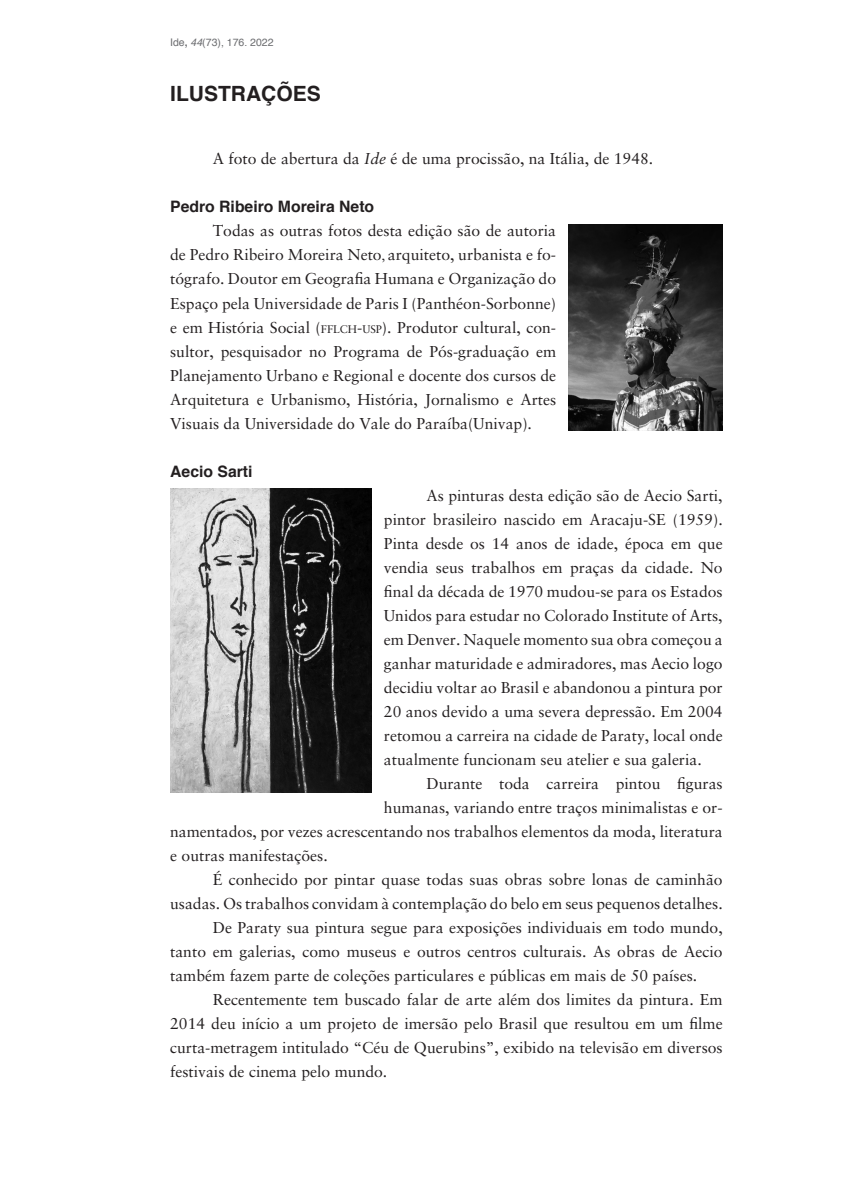
<style>
.page{position:relative;width:851px;height:1191px;background:#fff}
.page>*{position:absolute;margin:0;border:0;box-sizing:border-box;transform-origin:0 0}
.Título{font:700 21px "Helvetica";color:#231f20}
.texto{font:15.75px/24px "Sabon";color:#231f20;text-align:justify}
.subtítulo{font:700 15.75px "Helvetica";color:#231f20}
.art_aut{font:10.5px "Helvetica";color:#6c6d70}
.s1{font-weight:700}
.s2{font-style:italic}
.s3{font-size:12px}
.s4{font-size:10.95px}
.s5{font-style:inherit}
</style>
<div class="page">
<img style="left:569px;top:224px;width:153px;height:206px">
<img style="left:170px;top:488px;width:201px;height:304px">
<p class="art_aut" style="left:170px;top:35px;width:105px">Ide<span class="s1">,</span> <span class="s2">44</span>(73), 176. 2022</p>
<p class="Título" style="left:170px;top:76px;width:152px">ILUSTRAÇÕES</p>
<p class="texto" style="left:213px;top:147px;width:442px">A foto de abertura da <span class="s2">Ide</span> é de uma procissão, na Itália, de 1948.</p>
<p class="subtítulo" style="left:170px;top:194px;width:205px">Pedro Ribeiro Moreira Neto</p>
<p class="texto" style="left:170px;top:219px;width:387px;text-indent:43px">Todas as outras fotos desta edição são de autoria de Pedro Ribeiro Moreira Neto<span class="s3">,</span> arquiteto, urbanista e fo&shy;tógrafo. Doutor em Geografia Humana e Organização do Espaço pela Universidade de Paris I (Panthéon-Sorbonne) e em História Social (<span class="s4">FFLCH</span><span class="s5">-</span><span class="s4">USP</span><span class="s5">)</span>. Produtor cultural, con&shy;sultor, pesquisador no Programa de Pós-graduação em Planejamento Urbano e Regional e docente dos cursos de Arquitetura e Urbanismo, História, Jornalismo e Artes Visuais da Universidade do Vale do Paraíba(Univap).</p>
<p class="subtítulo" style="left:170px;top:458px;width:84px">Aecio Sarti</p>
<p class="texto" style="left:384px;top:483px;width:340px;text-indent:43px">As pinturas desta edição são de Aecio Sarti, pintor brasileiro nascido em Aracaju-SE (1959).<br>Pinta desde os 14 anos de idade, época em que vendia seus trabalhos em praças da cidade. No final da década de 1970 mudou-se para os Estados Unidos para estudar no Colorado Institute of Arts, em Denver. Naquele momento sua obra começou a ganhar maturidade e admiradores, mas Aecio logo decidiu voltar ao Brasil e abandonou a pintura por 20 anos devido a uma severa depressão. Em 2004 retomou a carreira na cidade de Paraty, local onde atualmente funcionam seu atelier e sua galeria.</p>
<p class="texto" style="left:426px;top:771px;width:298px">Durante toda carreira pintou figuras</p>
<p class="texto" style="left:384px;top:795px;width:340px">humanas, variando entre traços minimalistas e or-</p>
<p class="texto" style="left:170px;top:819px;width:554px">namentados, por vezes acrescentando nos trabalhos elementos da moda, literatura</p>
<p class="texto" style="left:170px;top:843px;width:159px">e outras manifestações.</p>
<p class="texto" style="left:170px;top:867px;width:554px;text-align:right">É conhecido por pintar quase todas suas obras sobre lonas de caminhão usadas. Os trabalhos convidam à contemplação do belo em seus pequenos detalhes.</p>
<p class="texto" style="left:170px;top:915px;width:554px;text-indent:43px">De Paraty sua pintura segue para exposições individuais em todo mundo, tanto em galerias, como museus e outros centros culturais. As obras de Aecio também fazem parte de coleções particulares e públicas em mais de 50 países.</p>
<p class="texto" style="left:170px;top:987px;width:554px;text-indent:43px">Recentemente tem buscado falar de arte além dos limites da pintura. Em 2014 deu início a um projeto de imersão pelo Brasil que resultou em um filme curta-metragem intitulado “Céu de Querubins”, exibido na televisão em diversos festivais de cinema pelo mundo.</p>
</div>
